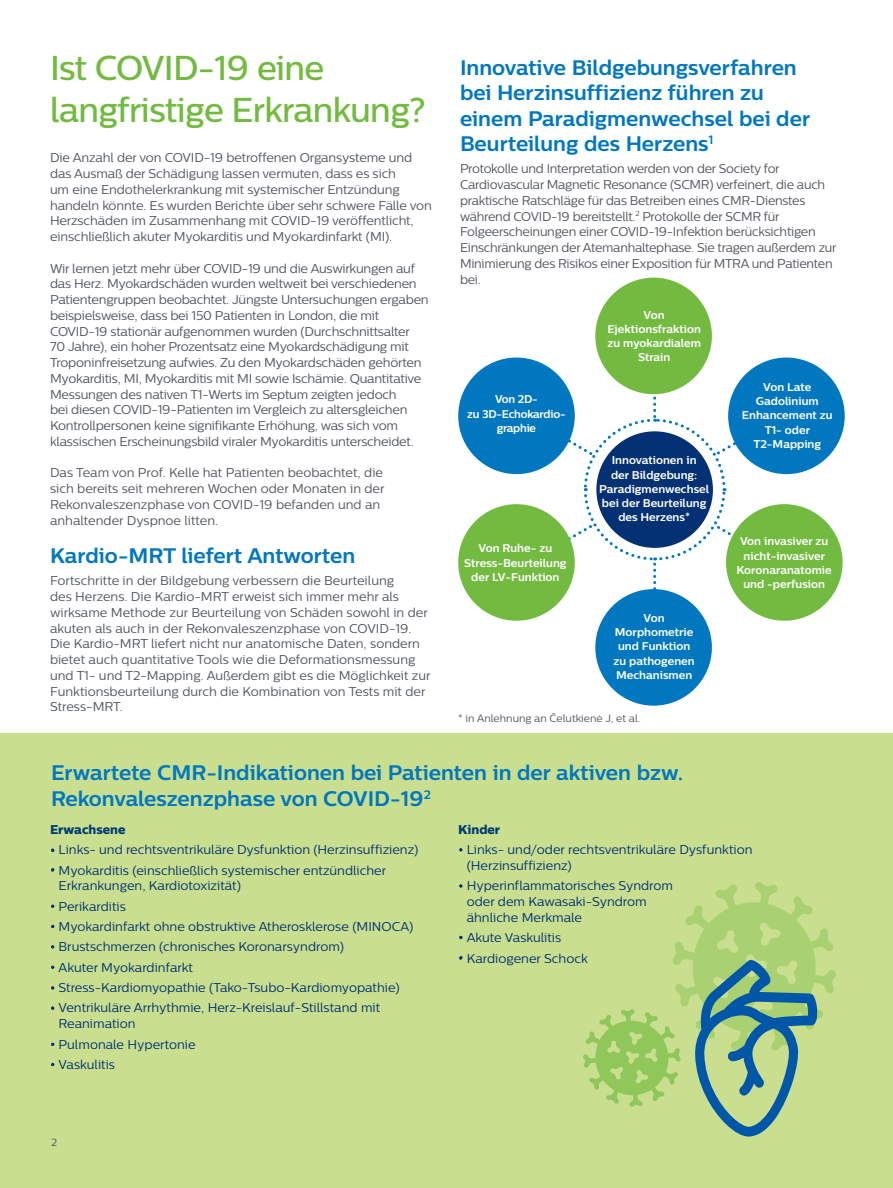
<style>
.page{position:relative;width:893px;height:1188px;background:#fff}
.page>*{position:absolute;margin:0;border:0;box-sizing:border-box;transform-origin:0 0}
._05_Main_Heading_Sma{font:500 34.5px/41.4px "Centrale Sans";letter-spacing:-.02em;color:#72ba40}
._03_Introduction_13{font:700 21px/25.2px "Centrale Sans";color:#0077bf}
._02_Body_Text_8_11{font:12.75px/15.8px "Centrale Sans";letter-spacing:-.02em;color:#52575f}
.t1{font:12.75px/15.8px "Centrale Sans";color:#043174}
._02_Body_Text_8_11-2{font:12.75px/15.8px "Centrale Sans";color:#52575f}
._02_Body_Text_8_11-3{font:12.75px "Centrale Sans X Bold";color:#003d74}
._01_Body_Copy{font:700 11.25px/14.2px "Centrale Sans";color:#fff;text-align:center}
._01_Body_Copy-2{font:700 11.25px/14.2px "Centrale Sans";letter-spacing:-.02em;color:#fff;text-align:center}
._02_Body_Text_8_11-4{font:10.5px "Centrale Sans";color:#52575f}
</style>
<div class="page">
<div style="left:0;top:734px;width:893px;height:454px;background:#c9df8f"></div>
<svg style="left:51px;top:945px;width:3px;height:4px"></svg>
<svg style="left:51px;top:986px;width:3px;height:4px"></svg>
<svg style="left:459px;top:884px;width:4px;height:4px"></svg>
<svg style="left:459px;top:956px;width:4px;height:3px"></svg>
<svg style="left:459px;top:936px;width:4px;height:3px"></svg>
<svg style="left:459px;top:848px;width:4px;height:4px"></svg>
<svg style="left:583px;top:882px;width:253px;height:255px"></svg>
<svg style="left:522px;top:344px;width:266px;height:296px"></svg>
<div style="left:728px;top:358px;width:117px;height:116px;background:#0077bf;border-radius:50%"></div>
<div style="left:458px;top:358px;width:117px;height:116px;background:#0077bf;border-radius:50%"></div>
<div style="left:595px;top:278px;width:117px;height:116px;background:#72ba40;border-radius:50%"></div>
<div style="left:726px;top:504px;width:117px;height:117px;background:#72ba40;border-radius:50%"></div>
<div style="left:595px;top:589px;width:117px;height:117px;background:#0077bf;border-radius:50%"></div>
<div style="left:458px;top:504px;width:117px;height:117px;background:#72ba40;border-radius:50%"></div>
<div style="left:596px;top:431px;width:117px;height:117px;background:#043174;border-radius:50%"></div>
<p class="_05_Main_Heading_Sma" style="left:50px;top:47px;width:377px">Ist COVID-19 eine langfristige Erkrankung?</p>
<p class="_02_Body_Text_8_11" style="left:50px;top:150px;width:383px">Die Anzahl der von COVID-19 betroffenen Organsysteme und das Ausmaß der Schädigung lassen vermuten, dass es sich<br>um eine Endothelerkrankung mit systemischer Entzündung handeln könnte. Es wurden Berichte über sehr schwere Fälle von Herzschäden im Zusammenhang mit COVID-19 veröffentlicht, einschließlich akuter Myokarditis und Myokardinfarkt (MI).</p>
<p class="_02_Body_Text_8_11" style="left:50px;top:260px;width:380px">Wir lernen jetzt mehr über COVID-19 und die Auswirkungen auf das Herz. Myokardschäden wurden weltweit bei verschiedenen Patientengruppen beobachtet. Jüngste Untersuchungen ergaben beispielsweise, dass bei 150 Patienten in London, die mit COVID-19 stationär aufgenommen wurden (Durchschnittsalter<br>70 Jahre), ein hoher Prozentsatz eine Myokardschädigung mit Troponinfreisetzung aufwies. Zu den Myokardschäden gehörten Myokarditis, MI, Myokarditis mit MI sowie Ischämie. Quantitative Messungen des nativen T1-Werts im Septum zeigten jedoch<br>bei diesen COVID-19-Patienten im Vergleich zu altersgleichen Kontrollpersonen keine signifikante Erhöhung, was sich vom klassischen Erscheinungsbild viraler Myokarditis unterscheidet.</p>
<p class="_02_Body_Text_8_11-2" style="left:50px;top:465px;width:336px">Das Team von Prof. Kelle hat Patienten beobachtet, die sich bereits seit mehreren Wochen oder Monaten in der Rekonvaleszenzphase von COVID-19 befanden und an anhaltender Dyspnoe litten.</p>
<p class="_03_Introduction_13" style="left:50px;top:543px;width:307px">Kardio-MRT liefert Antworten</p>
<p class="_02_Body_Text_8_11-2" style="left:50px;top:573px;width:382px">Fortschritte in der Bildgebung verbessern die Beurteilung<br>des Herzens. Die Kardio-MRT erweist sich immer mehr als wirksame Methode zur Beurteilung von Schäden sowohl in der akuten als auch in der Rekonvaleszenzphase von COVID-19.<br>Die Kardio-MRT liefert nicht nur anatomische Daten, sondern bietet auch quantitative Tools wie die Deformationsmessung und T1- und T2-Mapping. Außerdem gibt es die Möglichkeit zur Funktionsbeurteilung durch die Kombination von Tests mit der Stress-MRT.</p>
<p class="_03_Introduction_13" style="left:460px;top:55px;width:352px">Innovative Bildgebungsverfahren bei Herzinsuffizienz führen zu einem Paradigmenwechsel bei der<br>Beurteilung des Herzens<sup>1</sup></p>
<p class="_02_Body_Text_8_11" style="left:460px;top:161px;width:378px">Protokolle und Interpretation werden von der Society for Cardiovascular Magnetic Resonance (SCMR) verfeinert, die auch praktische Ratschläge für das Betreiben eines CMR-Dienstes während COVID-19 bereitstellt.<sup>2</sup> Protokolle der SCMR für Folgeerscheinungen einer COVID-19-Infektion berücksichtigen Einschränkungen der Atemanhaltephase. Sie tragen außerdem zur Minimierung des Risikos einer Exposition für MTRA und Patienten bei.</p>
<p class="_01_Body_Copy-2" style="left:467px;top:392px;width:100px">Von 2D-<br>zu 3D-Echokardio&shy;graphie</p>
<p class="_01_Body_Copy" style="left:464px;top:541px;width:104px">Von Ruhe- zu<br>Stress-Beurteilung der LV-Funktion</p>
<p class="_01_Body_Copy" style="left:607px;top:307px;width:95px">Von<br>Ejektionsfraktion zu myokardialem<br>Strain</p>
<p class="_01_Body_Copy" style="left:599px;top:453px;width:112px">Innovationen in<br>der Bildgebung:<br>Paradigmenwechsel bei der Beurteilung des Herzens*</p>
<p class="_01_Body_Copy" style="left:613px;top:611px;width:83px">Von<br>Morphometrie und Funktion zu pathogenen<br>Mechanismen</p>
<p class="_02_Body_Text_8_11-4" style="left:458px;top:712px;width:184px">* in Anlehnung an Čelutkienė J, et al.</p>
<p class="_01_Body_Copy" style="left:742px;top:379px;width:92px">Von Late<br>Gadolinium<br>Enhancement zu<br>T1- oder<br>T2-Mapping</p>
<p class="_01_Body_Copy" style="left:736px;top:534px;width:97px">Von invasiver zu nicht-invasiver<br>Koronaranatomie und -perfusion</p>
<p class="_03_Introduction_13" style="left:51px;top:760px;width:634px">Erwartete CMR-Indikationen bei Patienten in der aktiven bzw.<br>Rekonvaleszenzphase von COVID-19<sup>2</sup></p>
<p class="_02_Body_Text_8_11-3" style="left:50px;top:822px;width:77px">Erwachsene</p>
<p class="t1" style="left:50px;top:842px;width:370px">• Links- und rechtsventrikuläre Dysfunktion (Herzinsuffizienz)</p>
<p class="t1" style="left:59px;top:862px;width:329px;text-indent:-9px">• Myokarditis (einschließlich systemischer entzündlicher<br>Erkrankungen, Kardiotoxizität)</p>
<p class="t1" style="left:50px;top:898px;width:77px">• Perikarditis</p>
<p class="t1" style="left:50px;top:919px;width:365px">• Myokardinfarkt ohne obstruktive Atherosklerose (MINOCA)</p>
<p class="t1" style="left:50px;top:939px;width:295px">• Brustschmerzen (chronisches Koronarsyndrom)</p>
<p class="t1" style="left:50px;top:959px;width:145px">• Akuter Myokardinfarkt</p>
<p class="t1" style="left:50px;top:980px;width:351px">• Stress-Kardiomyopathie (Tako-Tsubo-Kardiomyopathie)</p>
<p class="t1" style="left:59px;top:1000px;width:323px;text-indent:-9px">• Ventrikuläre Arrhythmie, Herz-Kreislauf-Stillstand mit<br>Reanimation</p>
<p class="t1" style="left:50px;top:1036px;width:147px">• Pulmonale Hypertonie</p>
<p class="t1" style="left:50px;top:1056px;width:66px">• Vaskulitis</p>
<p class="_02_Body_Text_8_11-4" style="left:51px;top:1136px;width:7px">2</p>
<p class="_02_Body_Text_8_11-3" style="left:458px;top:822px;width:44px">Kinder</p>
<p class="t1" style="left:467px;top:842px;width:287px;text-indent:-9px">• Links- und/oder rechtsventrikuläre Dysfunktion (Herzinsuffizienz)</p>
<p class="t1" style="left:467px;top:878px;width:208px;text-indent:-9px">• Hyperinflammatorisches Syndrom oder dem Kawasaki-Syndrom ähnliche Merkmale</p>
<p class="t1" style="left:458px;top:930px;width:105px">• Akute Vaskulitis</p>
<p class="t1" style="left:458px;top:950px;width:131px">• Kardiogener Schock</p>
</div>
